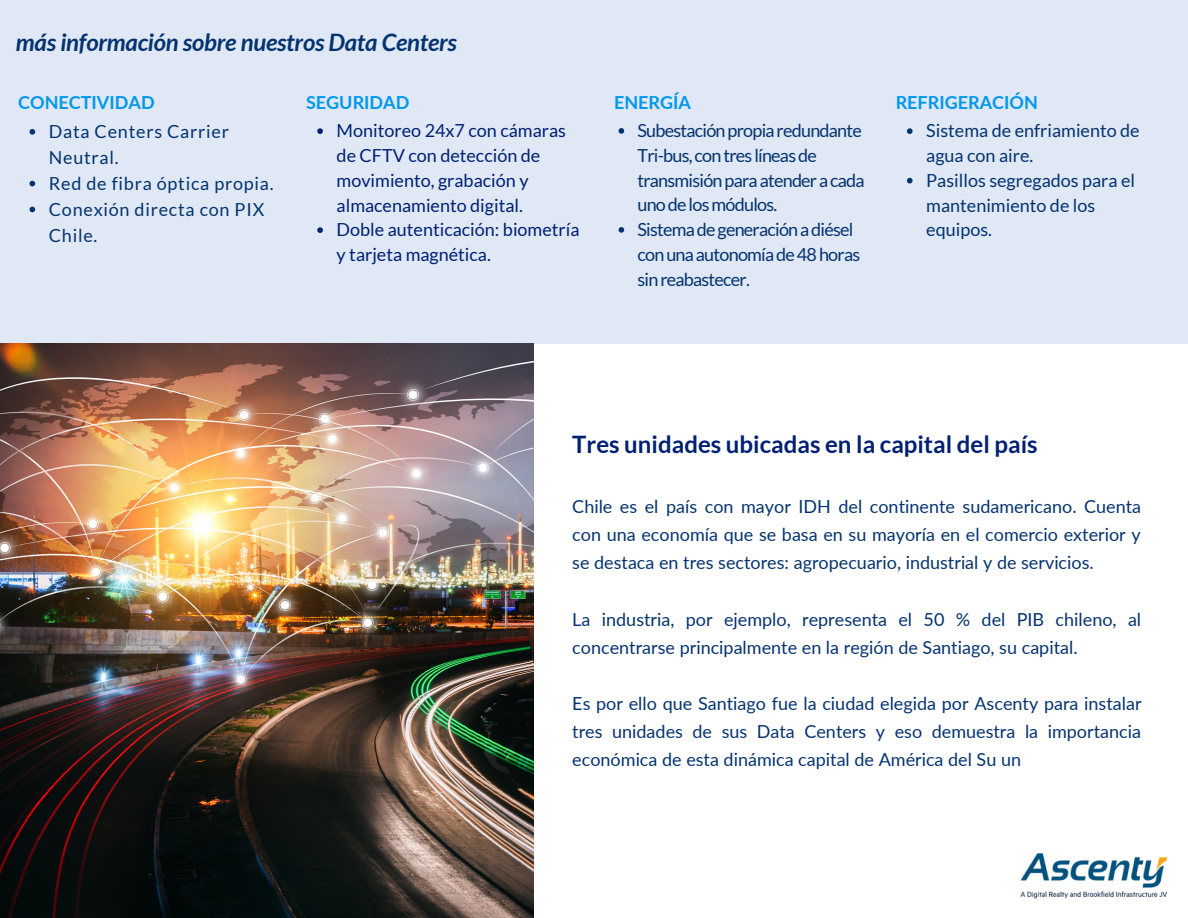
<style>
.page{position:relative;width:1188px;height:918px;background:#fff}
.page>*{position:absolute;margin:0;border:0;box-sizing:border-box;transform-origin:0 0}
.t1{font:italic 700 24px "Lato";letter-spacing:-.01em;color:#053370}
.t2{font:700 24px "Lato";color:#002074}
.t3{font:18px/28.2px "Lato";color:#053370}
.t4{font:18px/24.8px "Lato";letter-spacing:-.04em;color:#053370}
.t5{font:18px/24.8px "Lato";color:#002074}
.t6{font:18px/25.8px "Lato";letter-spacing:.04em;color:#053370}
.t7{font:700 18px "Lato";color:#0097ee}
</style>
<div class="page">
<div style="left:0;top:0;width:1188px;height:343px;background:#dfe8f4"></div>
<img style="left:0;top:344px;width:533px;height:574px">
<svg style="left:317px;top:128px;width:6px;height:6px"></svg>
<svg style="left:317px;top:227px;width:6px;height:6px"></svg>
<svg style="left:30px;top:129px;width:5px;height:6px"></svg>
<svg style="left:30px;top:181px;width:5px;height:5px"></svg>
<svg style="left:30px;top:207px;width:5px;height:5px"></svg>
<svg style="left:619px;top:128px;width:5px;height:6px"></svg>
<svg style="left:619px;top:227px;width:5px;height:6px"></svg>
<svg style="left:907px;top:128px;width:6px;height:6px"></svg>
<svg style="left:907px;top:178px;width:6px;height:5px"></svg>
<img style="left:1020px;top:853px;width:147px;height:46px">
<p class="t1" style="left:16px;top:28px;width:443px">más información sobre nuestros Data Centers</p>
<p class="t7" style="left:18px;top:91px;width:138px">CONECTIVIDAD</p>
<p class="t6" style="left:49px;top:118px;width:182px">Data Centers Carrier<br>Neutral.</p>
<p class="t6" style="left:49px;top:170px;width:226px">Red de fibra óptica propia.</p>
<p class="t6" style="left:49px;top:196px;width:217px">Conexión directa con PIX<br>Chile.</p>
<p class="t7" style="left:306px;top:91px;width:105px">SEGURIDAD</p>
<p class="t7" style="left:614px;top:91px;width:79px">ENERGÍA</p>
<p class="t4" style="left:637px;top:118px;width:229px">Subestaciónpropiaredundante<br>Tri-bus,contres líneasde transmisiónparaatenderacada unodelosmódulos.</p>
<p class="t4" style="left:637px;top:217px;width:224px">Sistemadegeneraciónadiésel conunaautonomíade48horas sinreabastecer.</p>
<p class="t5" style="left:337px;top:118px;width:231px">Monitoreo 24x7 con cámaras de CFTV con detección de movimiento, grabación y almacenamiento digital.</p>
<p class="t5" style="left:337px;top:217px;width:244px">Doble autenticación: biometría y tarjeta magnética.</p>
<p class="t7" style="left:896px;top:91px;width:144px">REFRIGERACIÓN</p>
<p class="t3" style="left:926px;top:118px;width:215px;line-height:24.8px">Sistema de enfriamiento de agua con aire.</p>
<p class="t3" style="left:926px;top:168px;width:210px;line-height:24.8px">Pasillos segregados para el mantenimiento de los equipos.</p>
<p class="t2" style="left:572px;top:430px;width:467px">Tres unidades ubicadas en la capital del país</p>
<p class="t3" style="left:572px;top:492px;width:570px;text-align:justify">Chile es el país con mayor IDH del continente sudamericano. Cuenta con una economía que se basa en su mayoría en el comercio exterior y se destaca en tres sectores: agropecuario, industrial y de servicios.</p>
<p class="t3" style="left:572px;top:605px;width:570px">La industria, por ejemplo, representa el 50 % del PIB chileno, al concentrarse principalmente en la región de Santiago, su capital.</p>
<p class="t3" style="left:572px;top:689px;width:571px;text-align:justify">Es por ello que Santiago fue la ciudad elegida por Ascenty para instalar tres unidades de sus Data Centers y eso demuestra la importancia económica de esta dinámica capital de América del Su un</p>
</div>
